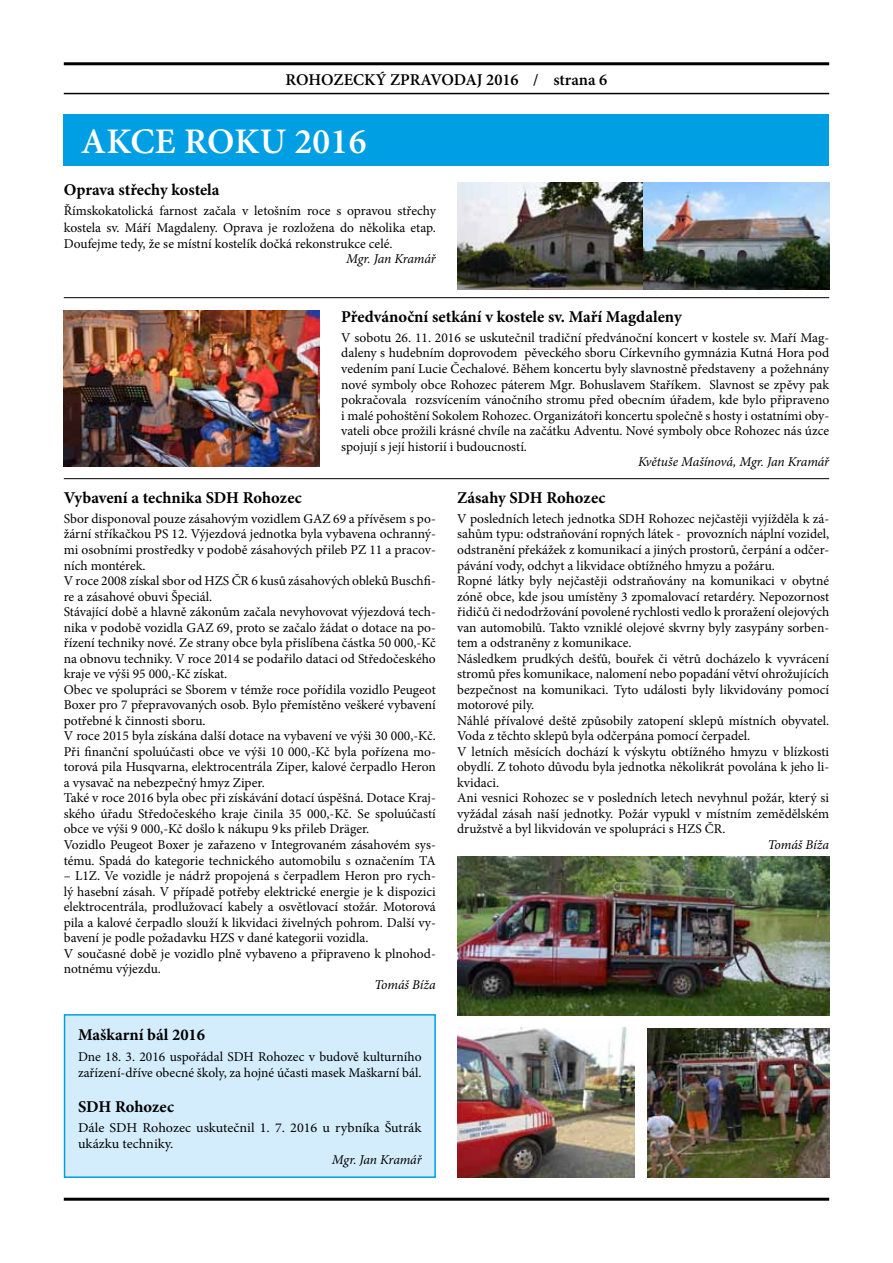
<style>
.page{position:relative;width:893px;height:1263px;background:#fff}
.page>*{position:absolute;margin:0;border:0;box-sizing:border-box;transform-origin:0 0}
.t1{font:600 36px "Minion Pro";color:#fff}
.t2{font:700 16.5px "Minion Pro";color:#000}
.t3{font:600 16.5px "Minion Pro";color:#000}
.t4{font:13.5px/15.5px "Minion Pro";color:#000}
.t5{font:italic 13.5px "Minion Pro";letter-spacing:-.01em;color:#000}
.t6{font:13.5px/16.2px "Minion Pro";color:#000;scale:1.05 1}
</style>
<div class="page">
<hr style="left:64px;top:93px;width:765px;height:1px;background:#000">
<hr style="left:64px;top:62px;width:765px;height:3px;background:#000">
<hr style="left:64px;top:1198px;width:765px;height:3px;background:#000">
<img style="left:457px;top:183px;width:372px;height:106px">
<div style="left:64px;top:115px;width:765px;height:51px;background:#009fe3"></div>
<div style="left:65px;top:1015px;width:370px;height:162px;background:#d4edfc"></div>
<div style="left:64px;top:1014px;width:372px;height:164px;border:2px solid #009fe3"></div>
<img style="left:457px;top:856px;width:372px;height:159px">
<img style="left:647px;top:1028px;width:182px;height:150px">
<img style="left:457px;top:1028px;width:178px;height:150px">
<img style="left:64px;top:310px;width:256px;height:156px">
<hr style="left:64px;top:297px;width:765px;height:1px;background:#000">
<hr style="left:64px;top:478px;width:765px;height:1px;background:#000">
<p class="t3" style="left:286px;top:68px;width:323px">ROHOZECKÝ ZPRAVODAJ 2016 / STRANA 6</p>
<h1 class="t1" style="left:81px;top:117px;width:25px">AKCE</h1>
<h1 class="t1" style="left:184px;top:117px;width:26px">ROK</h1>
<h1 class="t1" style="left:260px;top:117px;width:108px">U 2016</h1>
<p class="t2" style="left:64px;top:178px;width:157px">Oprava střechy kostela</p>
<p class="t4" style="left:64px;top:203px;width:374px;line-height:16.2px;text-align:justify">Římskokatolická farnost začala v letošním roce s opravou střechy kostela sv. Máří Magdaleny. Oprava je rozložena do několika etap.<br>Doufejme tedy, že se místní kostelík dočká rekonstrukce celé.</p>
<p class="t5" style="left:346px;top:250px;width:91px">Mgr. Jan Kramář</p>
<p class="t2" style="left:341px;top:305px;width:342px">Předvánoční setkání v kostele sv. Maří Magdaleny</p>
<p class="t4" style="left:341px;top:330px;width:489px;text-align:justify">V sobotu 26. 11. 2016 se uskutečnil tradiční předvánoční koncert v kostele sv. Maří Mag&shy;daleny s hudebním doprovodem pěveckého sboru Církevního gymnázia Kutná Hora pod vedením paní Lucie Čechalové. Během koncertu byly slavnostně představeny a požehnány nové symboly obce Rohozec páterem Mgr. Bohuslavem Staříkem. Slavnost se zpěvy pak pokračovala rozsvícením vánočního stromu před obecním úřadem, kde bylo připraveno i malé pohoštění Sokolem Rohozec. Organizátoři koncertu společně s hosty i ostatními oby&shy;vateli obce prožili krásné chvíle na začátku Adventu. Nové symboly obce Rohozec nás úzce spojují s její historií i budoucností.</p>
<p class="t5" style="left:638px;top:453px;width:193px">Květuše Mašínová, Mgr. Jan Kramář</p>
<p class="t2" style="left:64px;top:486px;width:239px">Vybavení a technika SDH Rohozec</p>
<p class="t4" style="left:64px;top:511px;width:374px">Sbor disponoval pouze zásahovým vozidlem GAZ 69 a přívěsem s po&shy;žární stříkačkou PS 12. Výjezdová jednotka byla vybavena ochranný&shy;mi osobními prostředky v podobě zásahových přileb PZ 11 a pracov&shy;ních montérek.<br>V roce 2008 získal sbor od HZS ČR 6 kusů zásahových obleků Buschfi&shy;re a zásahové obuvi Špeciál.<br>Stávající době a hlavně zákonům začala nevyhovovat výjezdová tech&shy;nika v podobě vozidla GAZ 69, proto se začalo žádat o dotace na po&shy;řízení techniky nové. Ze strany obce byla přislíbena částka 50 000,-Kč na obnovu techniky. V roce 2014 se podařilo dataci od Středočeského kraje ve výši 95 000,-Kč získat.<br>Obec ve spolupráci se Sborem v témže roce pořídila vozidlo Peugeot Boxer pro 7 přepravovaných osob. Bylo přemístěno veškeré vybavení potřebné k činnosti sboru.<br>V roce 2015 byla získána další dotace na vybavení ve výši 30 000,-Kč.<br>Při finanční spoluúčasti obce ve výši 10 000,-Kč byla pořízena mo&shy;torová pila Husqvarna, elektrocentrála Ziper, kalové čerpadlo Heron a vysavač na nebezpečný hmyz Ziper.<br>Také v roce 2016 byla obec při získávání dotací úspěšná. Dotace Kraj&shy;ského úřadu Středočeského kraje činila 35 000,-Kč. Se spoluúčastí obce ve výši 9 000,-Kč došlo k nákupu 9 ks přileb Dräger.<br>Vozidlo Peugeot Boxer je zařazeno v Integrovaném zásahovém sys&shy;tému. Spadá do kategorie technického automobilu s označením TA</p>
<p class="t4" style="left:64px;top:868px;width:374px">– L1Z. Ve vozidle je nádrž propojená s čerpadlem Heron pro rych&shy;lý hasební zásah. V případě potřeby elektrické energie je k dispozici elektrocentrála, prodlužovací kabely a osvětlovací stožár. Motorová pila a kalové čerpadlo slouží k likvidaci živelných pohrom. Další vy&shy;bavení je podle požadavku HZS v dané kategorii vozidla.<br>V současné době je vozidlo plně vybaveno a připraveno k plnohod&shy;notnému výjezdu.</p>
<p class="t5" style="left:374px;top:975px;width:63px">Tomáš Bíža</p>
<p class="t2" style="left:78px;top:1023px;width:129px">Maškarní bál 2016</p>
<p class="t4" style="left:78px;top:1048px;width:345px;line-height:16.2px">Dne 18. 3. 2016 uspořádal SDH Rohozec v budově kulturního zařízení-dříve obecné školy, za hojné účasti masek Maškarní bál.</p>
<p class="t2" style="left:78px;top:1094px;width:97px">SDH Rohozec</p>
<p class="t6" style="left:78px;top:1119px;width:329px">Dále SDH Rohozec uskutečnil 1. 7. 2016 u rybníka Šutrák ukázku techniky.</p>
<p class="t5" style="left:332px;top:1150px;width:91px">Mgr. Jan Kramář</p>
<p class="t2" style="left:457px;top:486px;width:150px">Zásahy SDH Rohozec</p>
<p class="t4" style="left:457px;top:511px;width:374px">V posledních letech jednotka SDH Rohozec nejčastěji vyjížděla k zá&shy;sahům typu: odstraňování ropných látek - provozních náplní vozidel, odstranění překážek z komunikací a jiných prostorů, čerpání a odčer&shy;pávání vody, odchyt a likvidace obtížného hmyzu a požáru.<br>Ropné látky byly nejčastěji odstraňovány na komunikaci v obytné zóně obce, kde jsou umístěny 3 zpomalovací retardéry. Nepozornost řidičů či nedodržování povolené rychlosti vedlo k proražení olejových van automobilů. Takto vzniklé olejové skvrny byly zasypány sorben&shy;tem a odstraněny z komunikace.<br>Následkem prudkých dešťů, bouřek či větrů docházelo k vyvrácení stromů přes komunikace, nalomení nebo popadání větví ohrožujících bezpečnost na komunikaci. Tyto události byly likvidovány pomocí motorové pily.<br>Náhlé přívalové deště způsobily zatopení sklepů místních obyvatel.<br>Voda z těchto sklepů byla odčerpána pomocí čerpadel.<br>V letních měsících dochází k výskytu obtížného hmyzu v blízkosti obydlí. Z tohoto důvodu byla jednotka několikrát povolána k jeho li&shy;kvidaci.<br>Ani vesnici Rohozec se v posledních letech nevyhnul požár, který si vyžádal zásah naší jednotky. Požár vypukl v místním zemědělském družstvě a byl likvidován ve spolupráci s HZS ČR.</p>
<p class="t5" style="left:768px;top:835px;width:63px">Tomáš Bíža</p>
</div>
